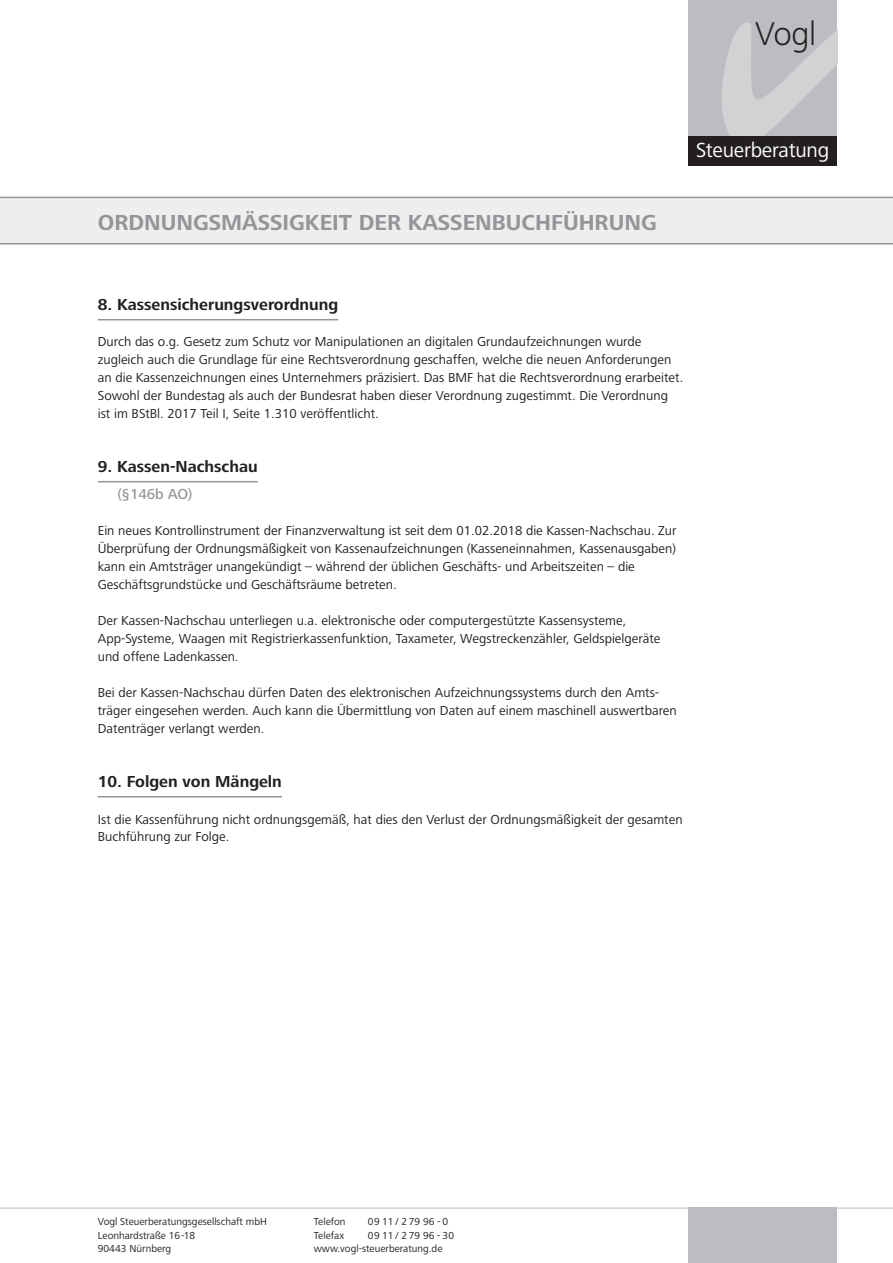
<style>
.page{position:relative;width:893px;height:1263px;background:#fff}
.page>*{position:absolute;margin:0;border:0;box-sizing:border-box;transform-origin:0 0}
.t1{font:300 34.05px "Frutiger Next LT";color:#231f20}
.t2{font:700 22.5px "Frutiger Next LT";color:#939598}
.t3{font:21.15px "Frutiger Next LT";letter-spacing:-.01em;color:#fff}
.t4{font:700 16.5px "Frutiger Next LT";color:#231f20}
.t5{font:500 15px "Frutiger Next LT";color:#939598}
.t6{font:13.5px/18px "Frutiger Next LT";color:#231f20}
.t7{font:10.5px/13.5px "Frutiger Next LT";color:#231f20}
</style>
<div class="page">
<hr style="left:98px;top:319px;width:240px;height:1px;background:#939598">
<hr style="left:98px;top:481px;width:160px;height:1px;background:#939598">
<hr style="left:98px;top:796px;width:184px;height:1px;background:#939598">
<hr style="left:0;top:1208px;width:893px;height:1px;background:#bcbdc0">
<div style="left:688px;top:1px;width:149px;height:142px;background:#bcbdc0"></div>
<svg style="left:722px;top:23px;width:115px;height:113px"></svg>
<div style="left:688px;top:136px;width:149px;height:30px;background:#231f20"></div>
<div style="left:688px;top:1208px;width:149px;height:55px;background:#bcbdc0"></div>
<div style="left:0;top:197px;width:893px;height:47px;background:#eeeeef"></div>
<h1 class="t1" style="left:755px;top:15px;width:63px">Vogl</h1>
<h2 class="t2" style="left:98px;top:210px;width:560px">ORDNUNGSMÄSSIGKEIT DER KASSENBUCHFÜHRUNG</h2>
<h3 class="t3" style="left:696px;top:138px;width:135px">Steuerberatung</h3>
<p class="t4" style="left:98px;top:296px;width:242px">8. Kassensicherungsverordnung</p>
<p class="t6" style="left:98px;top:333px;width:587px">Durch das o.g. Gesetz zum Schutz vor Manipulationen an digitalen Grundaufzeichnungen wurde zugleich auch die Grundlage für eine Rechtsverordnung geschaffen, welche die neuen Anforderungen an die Kassenzeichnungen eines Unternehmers präzisiert. Das BMF hat die Rechtsverordnung erarbeitet.<br>Sowohl der Bundestag als auch der Bundesrat haben dieser Verordnung zugestimmt. Die Verordnung ist im BStBl. 2017 Teil I, Seite 1.310 veröffentlicht.</p>
<p class="t4" style="left:98px;top:458px;width:161px">9. Kassen-Nachschau</p>
<p class="t5" style="left:117px;top:486px;width:77px">(§146b AO)</p>
<p class="t6" style="left:98px;top:522px;width:580px">Ein neues Kontrollinstrument der Finanzverwaltung ist seit dem 01.02.2018 die Kassen-Nachschau. Zur Überprüfung der Ordnungsmäßigkeit von Kassenaufzeichnungen (Kasseneinnahmen, Kassenausgaben) kann ein Amtsträger unangekündigt – während der üblichen Geschäfts- und Arbeitszeiten – die Geschäftsgrundstücke und Geschäftsräume betreten.</p>
<p class="t6" style="left:98px;top:612px;width:564px">Der Kassen-Nachschau unterliegen u.a. elektronische oder computergestützte Kassensysteme,<br>App-Systeme, Waagen mit Registrierkassenfunktion, Taxameter, Wegstreckenzähler, Geldspielgeräte und offene Ladenkassen.</p>
<p class="t6" style="left:98px;top:684px;width:581px">Bei der Kassen-Nachschau dürfen Daten des elektronischen Aufzeichnungssystems durch den Amts&shy;träger eingesehen werden. Auch kann die Übermittlung von Daten auf einem maschinell auswertbaren<br>Datenträger verlangt werden.</p>
<p class="t4" style="left:98px;top:773px;width:186px">10. Folgen von Mängeln</p>
<p class="t6" style="left:98px;top:810px;width:586px">Ist die Kassenführung nicht ordnungsgemäß, hat dies den Verlust der Ordnungsmäßigkeit der gesamten<br>Buchführung zur Folge.</p>
<p class="t7" style="left:98px;top:1215px;width:171px">Vogl Steuerberatungsgesellschaft mbH<br>Leonhardstraße 16-18<br>90443 Nürnberg</p>
<p class="t7" style="left:314px;top:1215px;width:33px">Telefon</p>
<p class="t7" style="left:368px;top:1215px;width:82px">09 11 / 2 79 96 - 0</p>
<p class="t7" style="left:314px;top:1229px;width:32px">Telefax</p>
<p class="t7" style="left:314px;top:1229px;width:142px;text-indent:54px">09 11 / 2 79 96 - 30 www.vogl-steuerberatung.de</p>
</div>
